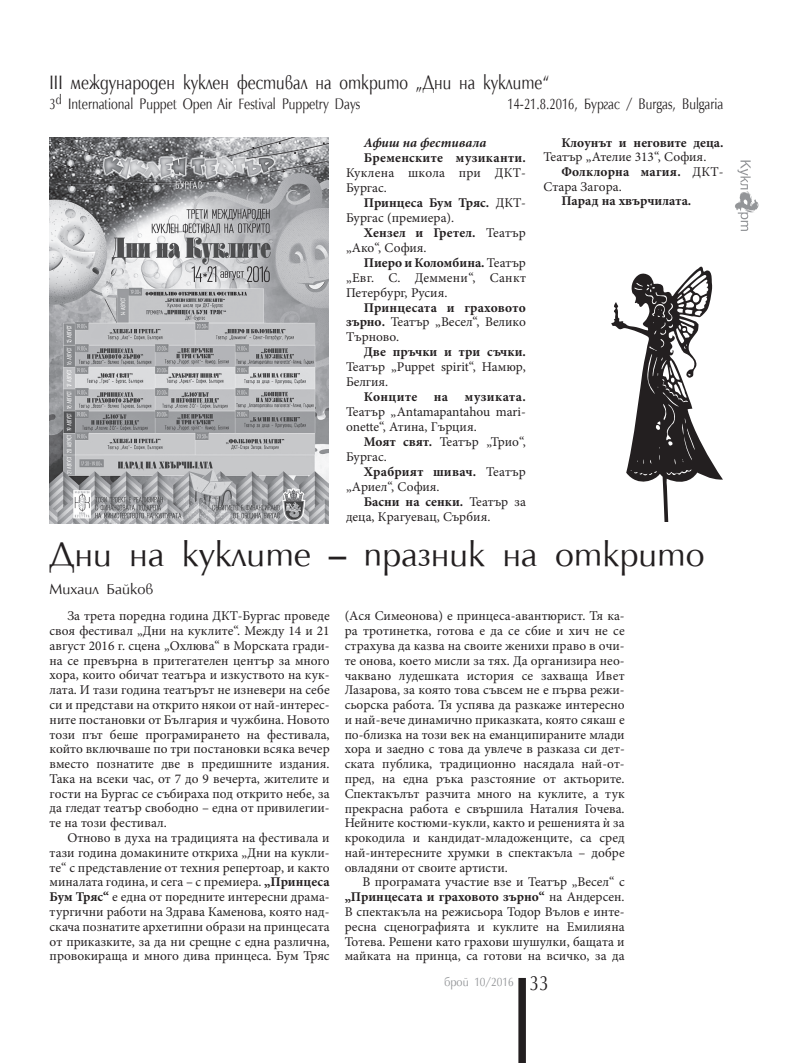
<style>
.page{position:relative;width:798px;height:1063px;background:#fff}
.page>*{position:absolute;margin:0;border:0;box-sizing:border-box;transform-origin:0 0}
.t1{font:35px "Opal Bulgarian CYR";color:#231f20}
.t2{font:20px "Opal Bulgarian CYR";color:#231f20;scale:.8 1}
.t3{font:15.62px "Opal Bulgarian CYR";color:#231f20;scale:.8 1}
.t4{font:15px "Opal Bulgarian CYR";color:#231f20}
.t5{font:13.38px/14.8px "Minion Pro";color:#231f20}
.t6{font:700 13.38px "Minion Pro";letter-spacing:.015em;color:#231f20}
.t7{font:italic 700 13.38px "Minion Pro";color:#231f20}
.t8{font:12.5px "Opal Bulgarian CYR";color:#939598;scale:.9 1}
.s1{font-weight:700}
.s2{font-weight:400}
.s3{font-size:21.25px;color:#231f20}
</style>
<div class="page">
<svg style="left:735px;top:161px;width:23px;height:70px"></svg>
<div style="left:518px;top:978px;width:7px;height:85px;background:#231f20"></div>
<img style="left:50px;top:137px;width:278px;height:386px">
<svg style="left:611px;top:267px;width:111px;height:255px"></svg>
<h2 class="t2" style="left:50px;top:72px;width:625px">ІІІ международен куклен фестивал на открито „Дни на куклите“</h2>
<p class="t3" style="left:50px;top:95px;width:389px">3<sup>d</sup> International Puppet Open Air Festival Puppetry Days</p>
<p class="t3" style="left:507px;top:95px;width:271px">14-21.8.2016, Бургас / Burgas, Bulgaria</p>
<p class="t7" style="left:363px;top:133px;width:124px">Афиш на фестивала</p>
<p class="t6" style="left:363px;top:148px;width:164px">Бременските музиканти.</p>
<p class="t5" style="left:346px;top:165px;width:181px">Куклена школа при ДКТ-<br>Бургас.</p>
<p class="t5" style="left:346px;top:195px;width:181px;text-indent:18px"><span class="s1">Принцеса Бум Тряс.</span> ДКТ-<br>Бургас (премиера).</p>
<p class="t5" style="left:346px;top:225px;width:181px;text-indent:18px"><span class="s1">Хензел и Гретел.</span> Театър „Ако“, София.</p>
<p class="t5" style="left:346px;top:255px;width:181px;text-align:justify;text-indent:18px"><span class="s1">Пиеро и Коломбина.</span> Театър „Евг. С. Деммени“, Санкт Петербург, Русия.</p>
<p class="t5" style="left:346px;top:300px;width:181px;text-align:justify;text-indent:18px"><span class="s1">Принцесата и граховото зърно.</span> Театър „Весел“, Велико Търново.</p>
<p class="t6" style="left:363px;top:343px;width:163px">Две пръчки и три съчки.</p>
<p class="t5" style="left:346px;top:360px;width:181px">Театър „Puppet spirit“, Намюр,<br>Белгия.</p>
<p class="t6" style="left:363px;top:388px;width:163px">Конците на музиката.</p>
<p class="t5" style="left:346px;top:405px;width:181px">Театър „Antamapantahou mari&shy;onette“, Атина, Гърция.</p>
<p class="t5" style="left:346px;top:435px;width:181px;text-indent:18px"><span class="s1">Моят свят.</span> Театър „Трио“,<br>Бургас.</p>
<p class="t5" style="left:346px;top:465px;width:181px;text-indent:18px"><span class="s1">Храбрият шивач.</span> Театър „Ариел“, София.</p>
<p class="t5" style="left:346px;top:495px;width:181px;text-indent:18px"><span class="s1">Басни на сенки.</span> Театър за деца, Крагуевац, Сърбия.</p>
<p class="t6" style="left:561px;top:133px;width:163px">Клоунът и неговите деца.</p>
<p class="t5" style="left:543px;top:150px;width:163px">Театър „Ателие 313“, София.</p>
<p class="t6" style="left:561px;top:162px;width:163px">Фолклорна магия. <span class="s2">ДКТ-</span></p>
<p class="t5" style="left:543px;top:179px;width:78px">Стара Загора.</p>
<p class="t6" style="left:561px;top:192px;width:131px">Парад на хвърчилата.</p>
<h1 class="t1" style="left:50px;top:536px;width:656px">Дни на куклите – празник на открито</h1>
<p class="t4" style="left:50px;top:581px;width:105px">Михаил Байков</p>
<p class="t5" style="left:50px;top:609px;width:281px;text-indent:18px">За трета поредна година ДКТ-Бургас проведе своя фестивал „Дни на куклите“. Между 14 и 21 август 2016 г. сцена „Охлюва“ в Морската гради&shy;на се превърна в притегателен център за много хора, които обичат театъра и изкуството на кук&shy;лата. И тази година театърът не изневери на себе си и представи на открито някои от най-интерес&shy;ните постановки от България и чужбина. Новото този път беше програмирането на фестивала, който включваше по три постановки всяка вечер вместо познатите две в предишните издания.<br>Така на всеки час, от 7 до 9 вечерта, жителите и гости на Бургас се събираха под открито небе, за да гледат театър свободно – една от привилегии&shy;те на този фестивал.</p>
<p class="t5" style="left:50px;top:830px;width:281px;text-align:justify;text-indent:18px">Отново в духа на традицията на фестивала и тази година домакините откриха „Дни на кукли&shy;те“ с представление от техния репертоар, и както миналата година, и сега – с премиера. <span class="s1">„Принцеса Бум Тряс“</span> е една от поредните интересни драма&shy;тургични работи на Здрава Каменова, която над&shy;скача познатите архетипни образи на принцесата от приказките, за да ни срещне с една различна, провокираща и много дива принцеса. Бум Тряс</p>
<p class="t5" style="left:344px;top:609px;width:281px">(Ася Симеонова) е принцеса-авантюрист. Тя ка&shy;ра тротинетка, готова е да се сбие и хич не се страхува да казва на своите женихи право в очи&shy;те онова, което мисли за тях. Да организира нео&shy;чаквано лудешката история се захваща Ивет Лазарова, за която това съвсем не е първа режи&shy;сьорска работа. Тя успява да разкаже интересно и най-вече динамично приказката, която сякаш е по-близка на този век на еманципираните млади хора и заедно с това да увлече в разказа си дет&shy;ската публика, традиционно насядала най-от&shy;пред, на една ръка разстояние от актьорите.<br>Спектакълът разчита много на куклите, а тук прекрасна работа е свършила Наталия Гочева.<br>Нейните костюми-кукли, както и решенията `и за крокодила и кандидат-младоженците, са сред най-интересните хрумки в спектакъла – добре овладяни от своите артисти.</p>
<p class="t5" style="left:344px;top:875px;width:281px;text-align:justify;text-indent:18px">В програмата участие взе и Театър „Весел“ с <span class="s1">„Принцесата и граховото зърно“</span> на Андерсен.<br>В спектакъла на режисьора Тодор Вълов е инте&shy;ресна сценографията и куклите на Емилияна Тотева. Решени като грахови шушулки, бащата и майката на принца, са готови на всичко, за да</p>
<p class="t8" style="left:444px;top:975px;width:117px">брой 10/2016 <span class="s3">33</span></p>
</div>
